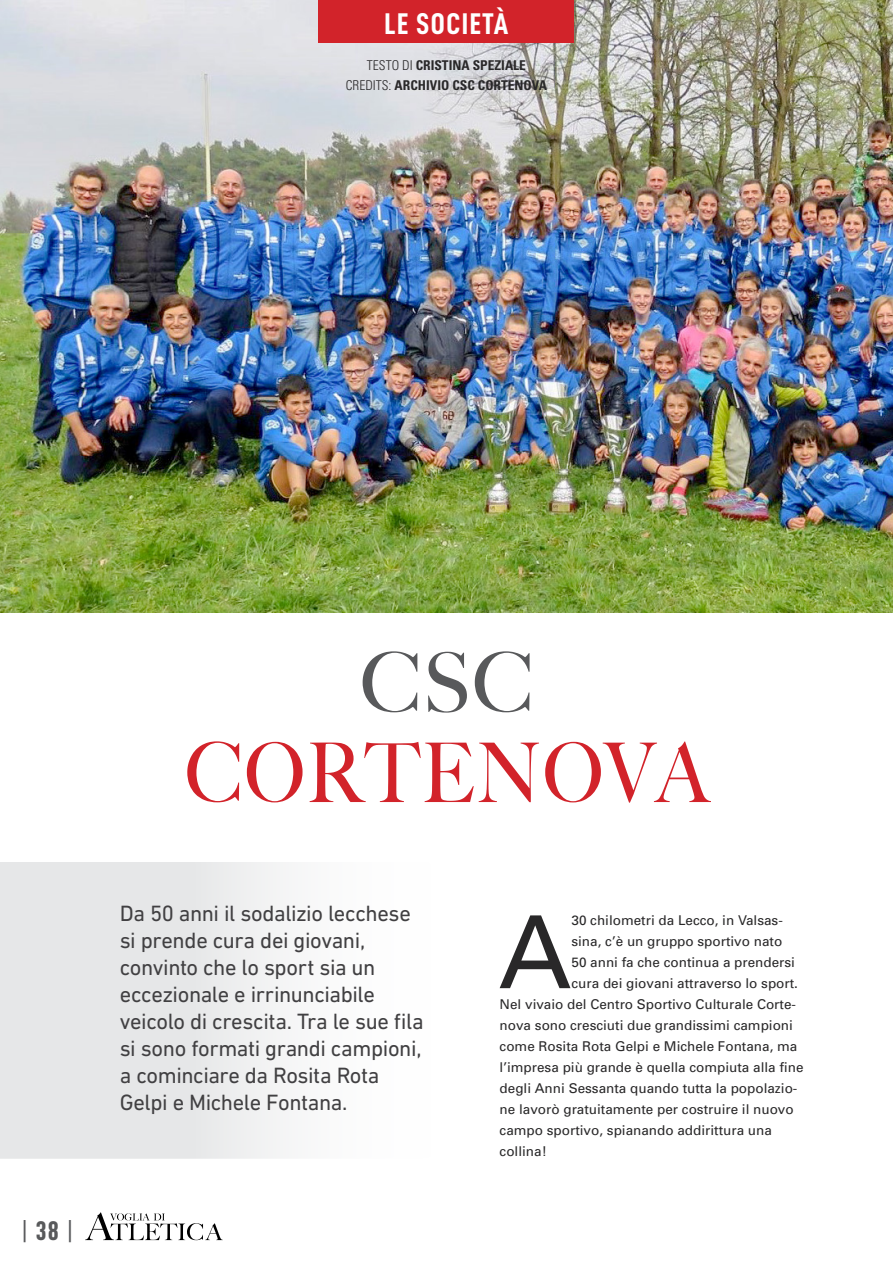
<style>
.page{position:relative;width:893px;height:1263px;background:#fff}
.page>*{position:absolute;margin:0;border:0;box-sizing:border-box;transform-origin:0 0}
.t1{font:100.8px "Univers";color:#292829}
.t2{font:500 82.5px "Big Caslon";letter-spacing:.025em;color:#d2232a;scale:.9 1}
.t3{font:500 82.5px "Big Caslon";color:#58595b;scale:.95 1}
.t4{font:30px "D DIN Condensed Bold";letter-spacing:.05em;color:#fff}
.t5{font:27px "D DIN Condensed";color:#58595b}
.t6{font:22.5px/27px "DIN Next LT Pro";letter-spacing:-.02em;color:#414042}
.t7{font:13.5px "Univers";color:#292829}
.t8{font:700 condensed 13.5px/19.5px "Univers";color:#292829;text-align:center}
.s1{font-weight:300}
.s2{font-family:"D DIN Condensed Bold"}
</style>
<div class="page">
<img style="left:0;top:0;width:893px;height:612px">
<svg style="left:85px;top:1212px;width:138px;height:28px"></svg>
<div style="left:319px;top:0;width:255px;height:43px;background:#d2232a"></div>
<div style="left:0;top:862px;width:447px;height:296px;background:linear-gradient(to right,#dfe0e2,#fff)"></div>
<h3 class="t4" style="left:385px;top:7px;width:125px">LE SOCIETÀ</h3>
<p class="t8" style="left:346px;top:56px;width:203px"><span class="s1">TESTO DI</span> CRISTINA SPEZIALE<br><span class="s1">CREDITS:</span> ARCHIVIO CSC CORTENOVA</p>
<h3 class="t5" style="left:21px;top:1216px;width:54px">| <span class="s2">38</span> |</h3>
<h2 class="t3" style="left:360px;top:615px;width:184px">CSC</h2>
<h2 class="t2" style="left:185px;top:705px;width:583px">CORTENOVA</h2>
<p class="t6" style="left:120px;top:899px;width:306px">Da 50 anni il sodalizio lecchese si prende cura dei giovani, convinto che lo sport sia un eccezionale e irrinunciabile veicolo di crescita. Tra le sue fila si sono formati grandi campioni, a cominciare da Rosita Rota<br>Gelpi e Michele Fontana.</p>
<h1 class="t1" style="left:499px;top:894px;width:74px">A</h1>
<p class="t7" style="left:571px;top:912px;width:213px">30 chilometri da Lecco, in Valsas-</p>
<p class="t7" style="left:571px;top:933px;width:212px">sina, c’è un gruppo sportivo nato</p>
<p class="t7" style="left:571px;top:954px;width:225px">50 anni fa che continua a prendersi</p>
<p class="t7" style="left:571px;top:975px;width:228px">cura dei giovani attraverso lo sport.</p>
<p class="t7" style="left:500px;top:996px;width:298px">Nel vivaio del Centro Sportivo Culturale Corte-</p>
<p class="t7" style="left:500px;top:1017px;width:295px">nova sono cresciuti due grandissimi campioni</p>
<p class="t7" style="left:500px;top:1038px;width:299px">come Rosita Rota Gelpi e Michele Fontana, ma</p>
<p class="t7" style="left:500px;top:1059px;width:305px">l’impresa più grande è quella compiuta alla fine</p>
<p class="t7" style="left:500px;top:1080px;width:299px">degli Anni Sessanta quando tutta la popolazio-</p>
<p class="t7" style="left:500px;top:1101px;width:296px">ne lavorò gratuitamente per costruire il nuovo</p>
<p class="t7" style="left:500px;top:1122px;width:274px">campo sportivo, spianando addirittura una</p>
<p class="t7" style="left:500px;top:1143px;width:49px">collina!</p>
</div>
